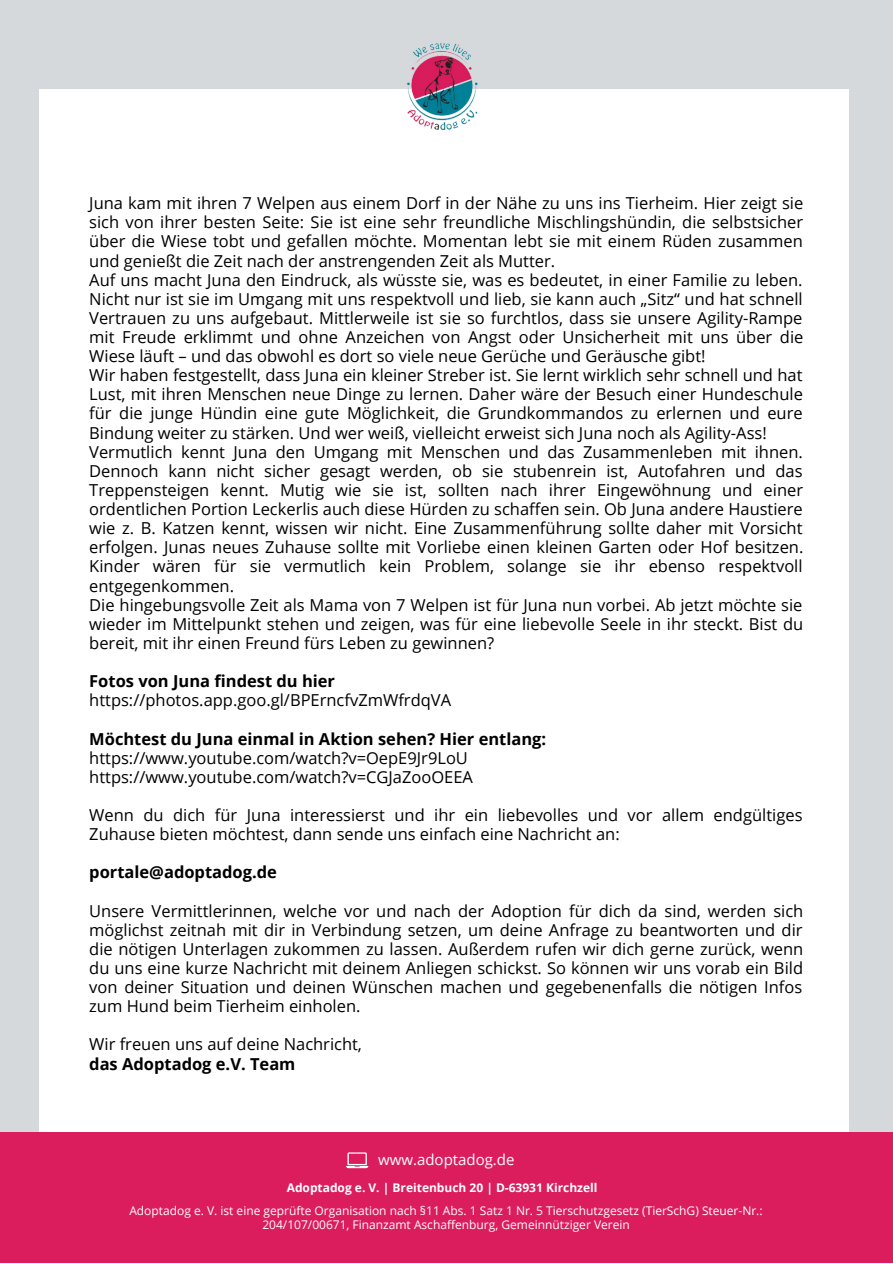
<style>
.page{position:relative;width:893px;height:1264px;background:#fff}
.page>*{position:absolute;margin:0;border:0;box-sizing:border-box;transform-origin:0 0}
.t1{font:16.5px/19px "Open Sans";color:#000}
.t2{font:700 16.5px "Open Sans";color:#000}
.t3{font:15px "Open Sans";color:#fff}
.t4{font:12px/14px "Open Sans";color:#fff;text-align:center}
.t5{font:700 12px "Open Sans";color:#fff}
</style>
<div class="page">
<div style="left:0;top:0;width:892px;height:1262px;background:#d5d9dc"></div>
<div style="left:39px;top:89px;width:809px;height:1173px;background:#fff"></div>
<img style="left:406px;top:43px;width:72px;height:87px">
<div style="left:0;top:1131px;width:892px;height:131px;background:#db1d5d"></div>
<svg style="left:346px;top:1152px;width:22px;height:16px"></svg>
<p class="t1" style="left:89px;top:193px;width:715px">Juna kam mit ihren 7 Welpen aus einem Dorf in der Nähe zu uns ins Tierheim. Hier zeigt sie sich von ihrer besten Seite: Sie ist eine sehr freundliche Mischlingshündin, die selbstsicher über die Wiese tobt und gefallen möchte. Momentan lebt sie mit einem Rüden zusammen und genießt die Zeit nach der anstrengenden Zeit als Mutter.<br>Auf uns macht Juna den Eindruck, als wüsste sie, was es bedeutet, in einer Familie zu leben.<br>Nicht nur ist sie im Umgang mit uns respektvoll und lieb, sie kann auch „Sitz“ und hat schnell Vertrauen zu uns aufgebaut. Mittlerweile ist sie so furchtlos, dass sie unsere Agility-Rampe mit Freude erklimmt und ohne Anzeichen von Angst oder Unsicherheit mit uns über die Wiese läuft – und das obwohl es dort so viele neue Gerüche und Geräusche gibt!<br>Wir haben festgestellt, dass Juna ein kleiner Streber ist. Sie lernt wirklich sehr schnell und hat Lust, mit ihren Menschen neue Dinge zu lernen. Daher wäre der Besuch einer Hundeschule für die junge Hündin eine gute Möglichkeit, die Grundkommandos zu erlernen und eure Bindung weiter zu stärken. Und wer weiß, vielleicht erweist sich Juna noch als Agility-Ass!<br>Vermutlich kennt Juna den Umgang mit Menschen und das Zusammenleben mit ihnen.<br>Dennoch kann nicht sicher gesagt werden, ob sie stubenrein ist, Autofahren und das Treppensteigen kennt. Mutig wie sie ist, sollten nach ihrer Eingewöhnung und einer ordentlichen Portion Leckerlis auch diese Hürden zu schaffen sein. Ob Juna andere Haustiere wie z. B. Katzen kennt, wissen wir nicht. Eine Zusammenführung sollte daher mit Vorsicht erfolgen. Junas neues Zuhause sollte mit Vorliebe einen kleinen Garten oder Hof besitzen.<br>Kinder wären für sie vermutlich kein Problem, solange sie ihr ebenso respektvoll entgegenkommen.<br>Die hingebungsvolle Zeit als Mama von 7 Welpen ist für Juna nun vorbei. Ab jetzt möchte sie wieder im Mittelpunkt stehen und zeigen, was für eine liebevolle Seele in ihr steckt. Bist du bereit, mit ihr einen Freund fürs Leben zu gewinnen?</p>
<p class="t2" style="left:89px;top:669px;width:247px">Fotos von Juna findest du hier</p>
<p class="t1" style="left:89px;top:690px;width:363px">https://photos.app.goo.gl/BPErncfvZmWfrdqVA</p>
<p class="t2" style="left:89px;top:727px;width:458px">Möchtest du Juna einmal in Aktion sehen? Hier entlang:</p>
<p class="t1" style="left:89px;top:747px;width:385px">https://www.youtube.com/watch?v=OepE9Jr9LoU https://www.youtube.com/watch?v=CGJaZooOEEA</p>
<p class="t1" style="left:89px;top:805px;width:714px">Wenn du dich für Juna interessierst und ihr ein liebevolles und vor allem endgültiges<br>Zuhause bieten möchtest, dann sende uns einfach eine Nachricht an:</p>
<p class="t2" style="left:89px;top:860px;width:189px">portale@adoptadog.de</p>
<p class="t1" style="left:89px;top:900px;width:715px;text-align:justify">Unsere Vermittlerinnen, welche vor und nach der Adoption für dich da sind, werden sich möglichst zeitnah mit dir in Verbindung setzen, um deine Anfrage zu beantworten und dir die nötigen Unterlagen zukommen zu lassen. Außerdem rufen wir dich gerne zurück, wenn du uns eine kurze Nachricht mit deinem Anliegen schickst. So können wir uns vorab ein Bild von deiner Situation und deinen Wünschen machen und gegebenenfalls die nötigen Infos zum Hund beim Tierheim einholen.</p>
<p class="t1" style="left:89px;top:1034px;width:274px">Wir freuen uns auf deine Nachricht,</p>
<p class="t2" style="left:89px;top:1051px;width:208px">das Adoptadog e.V. Team</p>
<p class="t3" style="left:378px;top:1149px;width:138px">www.adoptadog.de</p>
<p class="t5" style="left:287px;top:1179px;width:312px">Adoptadog e. V. | Breitenbuch 20 | D-63931 Kirchzell</p>
<p class="t4" style="left:129px;top:1202px;width:634px">Adoptadog e. V. ist eine geprüfte Organisation nach §11 Abs. 1 Satz 1 Nr. 5 Tierschutzgesetz (TierSchG) Steuer-Nr.:<br>204/107/00671, Finanzamt Aschaffenburg, Gemeinnütziger Verein</p>
</div>
